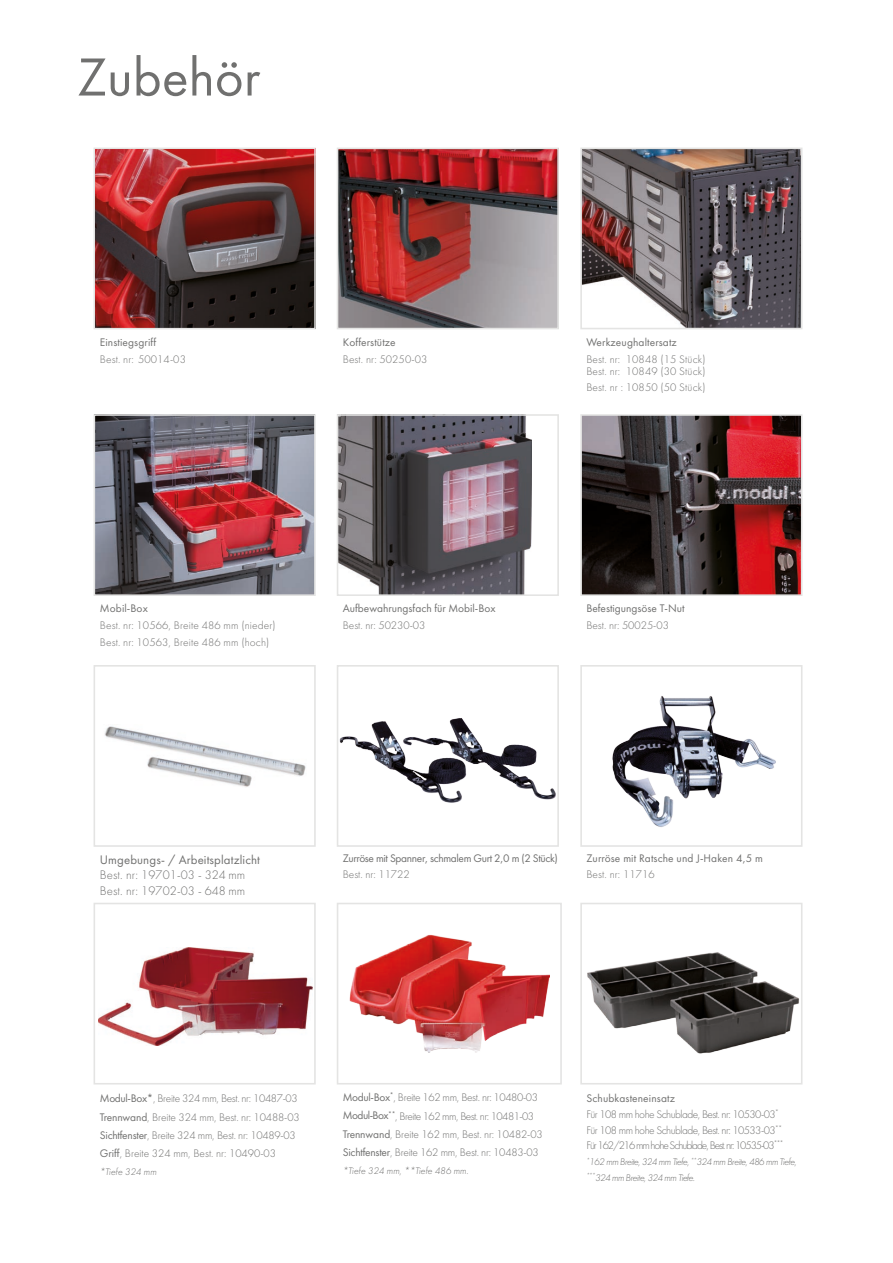
<style>
.page{position:relative;width:893px;height:1263px;background:#fff}
.page>*{position:absolute;margin:0;border:0;box-sizing:border-box;transform-origin:0 0}
.t1{font:55.5px "Futura";color:#70706f}
.t2{font:300 12.9px/15.6px "Futura";letter-spacing:.01em;color:#70706f}
.t3{font:12.9px "Futura";letter-spacing:.01em;color:#70706f}
.t4{font:300 11.4px/18.3px "Futura";letter-spacing:-.01em;color:#70706f}
.t5{font:300 11.4px/12.8px "Futura";letter-spacing:.01em;color:#70706f}
.t6{font:300 11.4px/15.6px "Futura";letter-spacing:-.045em;color:#70706f}
.t7{font:11.4px "Futura";color:#70706f}
.t8{font:11.4px "Futura";letter-spacing:-.03em;color:#70706f}
.t9{font:italic 300 10.05px/15.6px "Futura";letter-spacing:-.05em;color:#70706f}
.t10{font:italic 300 10.05px "Futura";color:#70706f}
.s1{font-weight:400}
</style>
<div class="page">
<img style="left:583px;top:417px;width:216px;height:176px">
<div style="left:580px;top:414px;width:222px;height:182px;border:2px solid #e4e4e3"></div>
<img style="left:340px;top:151px;width:216px;height:175px">
<div style="left:337px;top:148px;width:222px;height:181px;border:2px solid #e4e4e3"></div>
<img style="left:583px;top:151px;width:216px;height:175px">
<div style="left:580px;top:148px;width:222px;height:181px;border:2px solid #e4e4e3"></div>
<img style="left:97px;top:417px;width:216px;height:176px">
<div style="left:94px;top:414px;width:222px;height:182px;border:2px solid #e4e4e3"></div>
<img style="left:587px;top:952px;width:212px;height:102px">
<div style="left:580px;top:903px;width:222px;height:181px;border:2px solid #e4e4e3"></div>
<img style="left:612px;top:696px;width:164px;height:131px">
<div style="left:580px;top:665px;width:222px;height:182px;border:2px solid #e4e4e3"></div>
<img style="left:96px;top:150px;width:218px;height:177px">
<div style="left:94px;top:148px;width:222px;height:181px;border:1px solid #e4e4e3"></div>
<img style="left:104px;top:726px;width:202px;height:61px">
<div style="left:94px;top:665px;width:222px;height:182px;border:2px solid #e4e4e3"></div>
<img style="left:340px;top:718px;width:216px;height:85px">
<div style="left:337px;top:665px;width:222px;height:182px;border:2px solid #e4e4e3"></div>
<img style="left:99px;top:948px;width:214px;height:97px">
<div style="left:94px;top:903px;width:222px;height:181px;border:2px solid #e4e4e3"></div>
<img style="left:340px;top:417px;width:191px;height:176px">
<div style="left:337px;top:414px;width:222px;height:182px;border:2px solid #e4e4e3"></div>
<div style="left:337px;top:903px;width:225px;height:181px;background:#fff;border:2px solid #e4e4e3"></div>
<img style="left:349px;top:935px;width:201px;height:117px">
<h1 class="t1" style="left:77px;top:44px;width:185px">Zubehör</h1>
<p class="t7" style="left:100px;top:335px;width:58px">Einstiegsgriff</p>
<p class="t5" style="left:100px;top:352px;width:88px">Best. nr: 50014-03</p>
<p class="t7" style="left:343px;top:335px;width:54px">Kofferstütze</p>
<p class="t5" style="left:343px;top:352px;width:86px">Best. nr: 50250-03</p>
<p class="t7" style="left:586px;top:335px;width:92px">Werkzeughaltersatz</p>
<p class="t5" style="left:586px;top:352px;width:121px">Best. nr: 10848 (15 Stück)<br>Best. nr: 10849 (30 Stück)</p>
<p class="t5" style="left:586px;top:381px;width:121px">Best. nr : 10850 (50 Stück)</p>
<p class="t7" style="left:100px;top:602px;width:50px">Mobil-Box</p>
<p class="t5" style="left:100px;top:617px;width:177px;line-height:16.8px">Best. nr: 10566, Breite 486 mm (nieder)<br>Best. nr: 10563, Breite 486 mm (hoch)</p>
<p class="t7" style="left:343px;top:602px;width:154px">Aufbewahrungsfach für Mobil-Box</p>
<p class="t4" style="left:343px;top:616px;width:84px">Best. nr: 50230-03</p>
<p class="t7" style="left:586px;top:602px;width:100px">Befestigungsöse T-Nut</p>
<p class="t4" style="left:586px;top:616px;width:84px">Best. nr: 50025-03</p>
<p class="t3" style="left:100px;top:851px;width:162px">Umgebungs- / Arbeitsplatzlicht</p>
<p class="t2" style="left:100px;top:867px;width:147px">Best. nr: 19701-03 - 324 mm<br>Best. nr: 19702-03 - 648 mm</p>
<p class="t8" style="left:343px;top:852px;width:217px">Zurröse mit Spanner, schmalem Gurt 2,0 m (2 Stück)</p>
<p class="t4" style="left:343px;top:865px;width:68px">Best. nr: 11722</p>
<p class="t7" style="left:586px;top:852px;width:178px">Zurröse mit Ratsche und J-Haken 4,5 m</p>
<p class="t5" style="left:586px;top:868px;width:70px">Best. nr: 11716</p>
<p class="t4" style="left:100px;top:1089px;width:201px"><span class="s1">Modul-Box*</span>, Breite 324 mm, Best. nr: 10487-03<br><span class="s1">Trennwand</span>, Breite 324 mm, Best. nr: 10488-03<br><span class="s1">Sichtfenster</span>, Breite 324 mm, Best. nr: 10489-03<br><span class="s1">Griff</span>, Breite 324 mm, Best. nr: 10490-03</p>
<p class="t10" style="left:100px;top:1166px;width:58px">*Tiefe 324 mm</p>
<p class="t4" style="left:343px;top:1088px;width:201px"><span class="s1">Modul-Box</span><sup>*</sup>, Breite 162 mm, Best. nr: 10480-03<br><span class="s1">Modul-Box</span><sup>**</sup>, Breite 162 mm, Best. nr: 10481-03<br><span class="s1">Trennwand</span>, Breite 162 mm, Best. nr: 10482-03<br><span class="s1">Sichtfenster</span>, Breite 162 mm, Best. nr: 10483-03</p>
<p class="t10" style="left:343px;top:1165px;width:127px">*Tiefe 324 mm, **Tiefe 486 mm.</p>
<p class="t6" style="left:586px;top:1091px;width:199px"><span class="s1">Schubkasteneinsatz<br></span>Für 108 mm hohe Schublade, Best. nr: 10530-03<sup>* </sup>Für 108 mm hohe Schublade, Best. nr: 10533-03<sup>** </sup>Für 162/216 mm hohe Schublade,Best.nr:10535-03<sup>***</sup></p>
<p class="t9" style="left:586px;top:1154px;width:212px"><sup>*</sup>162 mm Breite, 324 mm Tiefe, <sup>**</sup>324 mm Breite, 486 mm Tiefe, <sup>***</sup>324 mm Breite, 324 mm Tiefe.</p>
</div>
